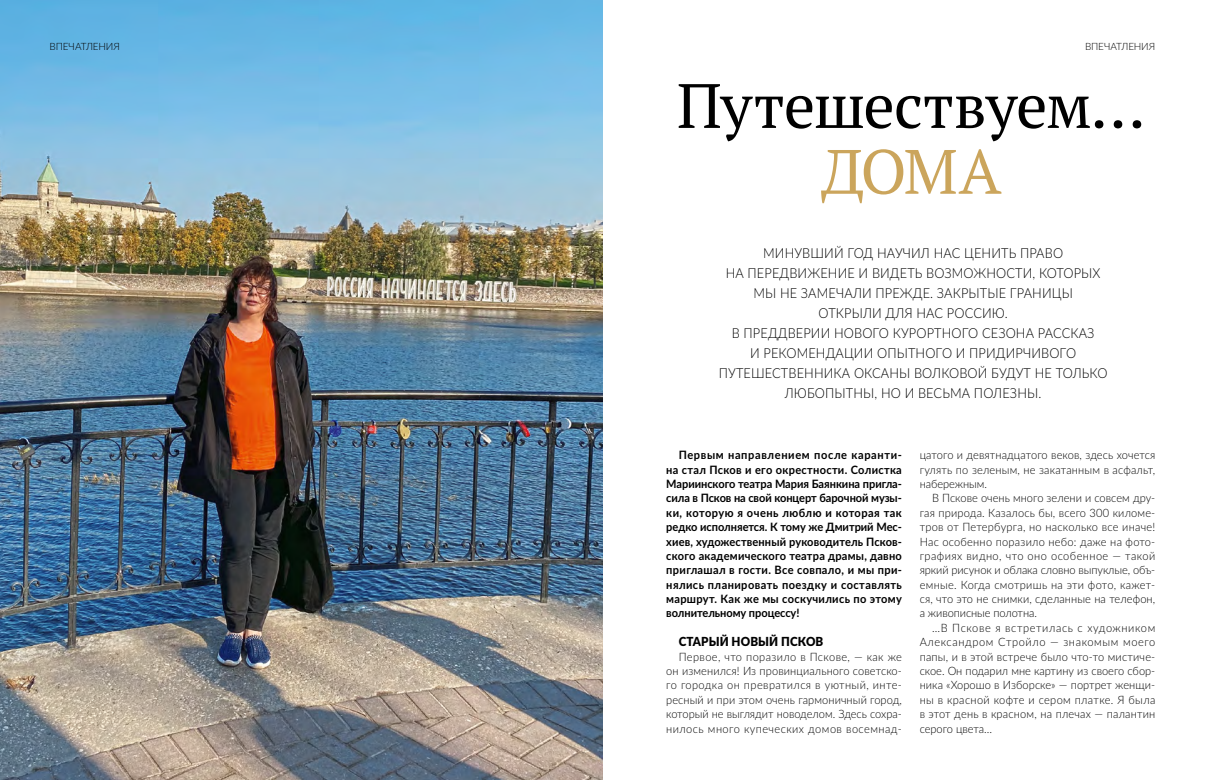
<style>
.page{position:relative;width:1205px;height:780px;background:#fff}
.page>*{position:absolute;margin:0;border:0;box-sizing:border-box;transform-origin:0 0}
.t1{font:62.5px "PT Serif";letter-spacing:-.015em;color:#000}
.t2{font:62.5px "PT Serif";color:#cba55c}
.t3{font:300 13.75px/20px "Lato";letter-spacing:.01em;color:#000;text-align:center;scale:.93 1}
.t4{font:900 12.5px "Lato";letter-spacing:.01em;color:#000;scale:.93 1}
.t5{font:300 11.5px/14.4px "Lato";letter-spacing:.01em;color:#000;text-align:justify;scale:.96 1}
.t6{font:700 11.5px/14.4px "Lato";letter-spacing:.01em;color:#000;text-align:justify;scale:.96 1}
.t7{font:300 10px "Lato";letter-spacing:-.02em;color:#000}
</style>
<div class="page">
<img style="left:0;top:0;width:602px;height:780px">
<p class="t7" style="left:50px;top:39px;width:72px">ВПЕЧАТЛЕНИЯ</p>
<p class="t7" style="left:1085px;top:39px;width:72px">ВПЕЧАТЛЕНИЯ</p>
<h1 class="t1" style="left:677px;top:65px;width:470px">Путешествуем…</h1>
<h1 class="t2" style="left:821px;top:131px;width:182px">ДОМА</h1>
<p class="t3" style="left:719px;top:242px;width:419px">МИНУВШИЙ ГОД НАУЧИЛ НАС ЦЕНИТЬ ПРАВО<br>НА ПЕРЕДВИЖЕНИЕ И ВИДЕТЬ ВОЗМОЖНОСТИ, КОТОРЫХ МЫ НЕ ЗАМЕЧАЛИ ПРЕЖДЕ. ЗАКРЫТЫЕ ГРАНИЦЫ<br>ОТКРЫЛИ ДЛЯ НАС РОССИЮ.<br>В ПРЕДДВЕРИИ НОВОГО КУРОРТНОГО СЕЗОНА РАССКАЗ<br>И РЕКОМЕНДАЦИИ ОПЫТНОГО И ПРИДИРЧИВОГО ПУТЕШЕСТВЕННИКА ОКСАНЫ ВОЛКОВОЙ БУДУТ НЕ ТОЛЬКО ЛЮБОПЫТНЫ, НО И ВЕСЬМА ПОЛЕЗНЫ.</p>
<p class="t6" style="left:666px;top:447px;width:247px;text-indent:12px">Первым направлением после каранти&shy;на стал Псков и его окрестности. Солистка Мариинского театра Мария Баянкина пригла&shy;сила в Псков на свой концерт барочной музы&shy;ки, которую я очень люблю и которая так редко исполняется. К тому же Дмитрий Мес&shy;хиев, художественный руководитель Псков&shy;ского академического театра драмы, давно приглашал в гости. Все совпало, и мы при&shy;нялись планировать поездку и составлять маршрут. Как же мы соскучились по этому волнительному процессу!</p>
<p class="t4" style="left:679px;top:632px;width:157px">СТАРЫЙ НОВЫЙ ПСКОВ</p>
<p class="t5" style="left:666px;top:649px;width:247px;text-indent:12px">Первое, что поразило в Пскове, — как же он изменился! Из провинциального советско&shy;го городка он превратился в уютный, инте&shy;ресный и при этом очень гармоничный город, который не выглядит новоделом. Здесь сохра&shy;нилось много купеческих домов восемнад-</p>
<p class="t5" style="left:919px;top:447px;width:247px">цатого и девятнадцатого веков, здесь хочется гулять по зеленым, не закатанным в асфальт, набережным.</p>
<p class="t5" style="left:919px;top:490px;width:247px;text-indent:12px">В Пскове очень много зелени и совсем дру&shy;гая природа. Казалось бы, всего 300 киломе&shy;тров от Петербурга, но насколько все иначе!<br>Нас особенно поразило небо: даже на фото&shy;графиях видно, что оно особенное — такой яркий рисунок и облака словно выпуклые, объ&shy;емные. Когда смотришь на эти фото, кажет&shy;ся, что это не снимки, сделанные на телефон, а живописные полотна.</p>
<p class="t5" style="left:919px;top:620px;width:247px;text-indent:12px">…В Пскове я встретилась с художником Александром Стройло — знакомым моего папы, и в этой встрече было что-то мистиче&shy;ское. Он подарил мне картину из своего сбор&shy;ника «Хорошо в Изборске» — портрет женщи&shy;ны в красной кофте и сером платке. Я была в этот день в красном, на плечах — палантин серого цвета…</p>
</div>
